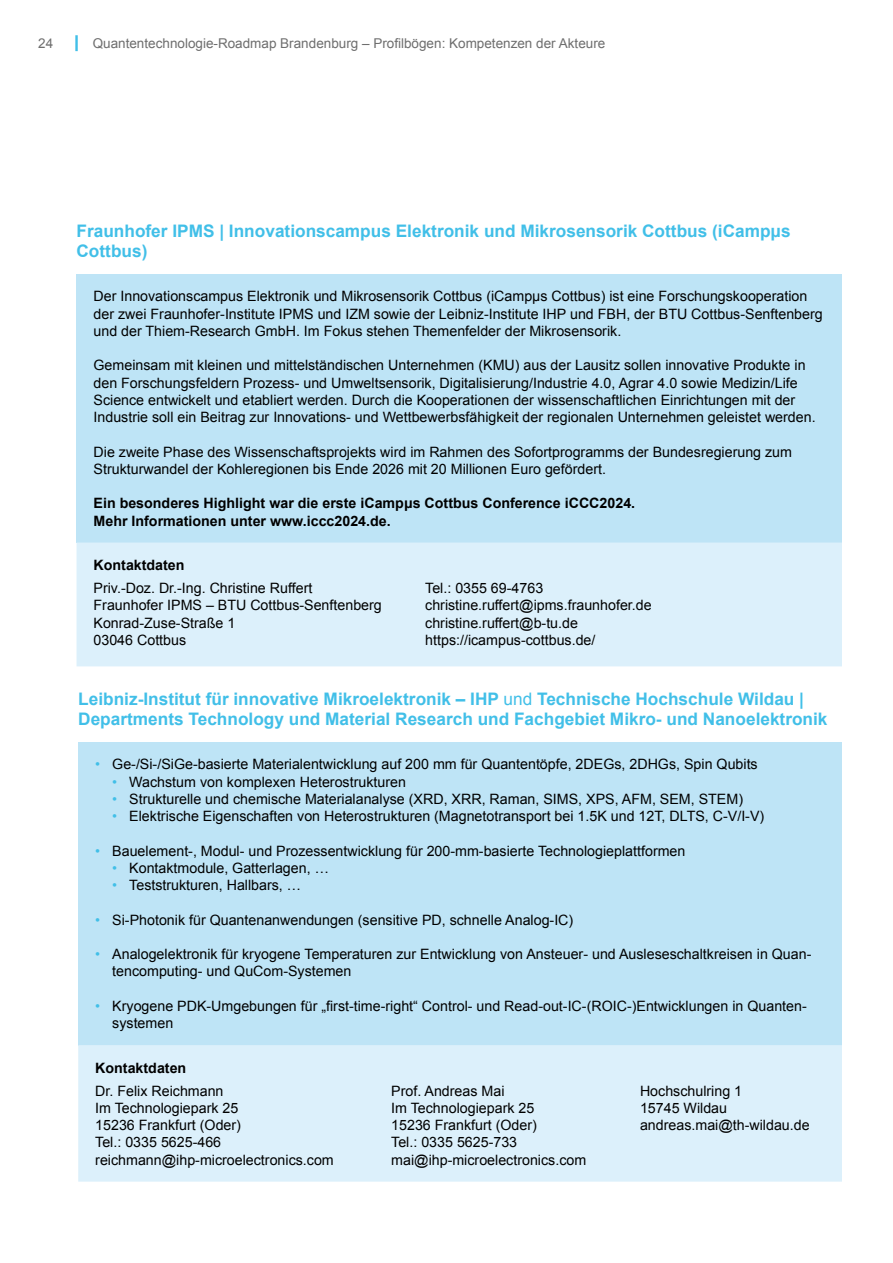
<style>
.page{position:relative;width:893px;height:1263px;background:#fff}
.page>*{position:absolute;margin:0;border:0;box-sizing:border-box;transform-origin:0 0}
.t1{font:700 17.25px/19.5px "Arial";color:#41bfe8}
.t2{font:14.25px/17.2px "Arial";color:#000}
.t3{font:700 14.25px/17.2px "Arial";color:#000}
.t4{font:13.5px "Arial";color:#6e6e6e}
.s1{font-weight:400}
.s2{color:#41bfe8}
</style>
<div class="page">
<hr style="left:75px;top:35px;width:3px;height:16px;background:#41bfe8">
<div style="left:77px;top:274px;width:765px;height:268px;background:#bee4f6"></div>
<div style="left:77px;top:542px;width:765px;height:124px;background:#dcf0fb"></div>
<div style="left:78px;top:742px;width:764px;height:303px;background:#bee4f6"></div>
<div style="left:78px;top:1045px;width:764px;height:137px;background:#dcf0fb"></div>
<p class="t4" style="left:38px;top:35px;width:17px">24</p>
<p class="t4" style="left:93px;top:35px;width:514px">Quantentechnologie-Roadmap Brandenburg – Profilbögen: Kompetenzen der Akteure</p>
<p class="t1" style="left:77px;top:222px;width:716px">Fraunhofer IPMS | Innovationscampus Elektronik und Mikrosensorik Cottbus (iCampμs<br>Cottbus)</p>
<p class="t2" style="left:94px;top:288px;width:731px">Der Innovationscampus Elektronik und Mikrosensorik Cottbus (iCampµs Cottbus) ist eine Forschungskooperation der zwei Fraunhofer-Institute IPMS und IZM sowie der Leibniz-Institute IHP und FBH, der BTU Cottbus-Senftenberg und der Thiem-Research GmbH. Im Fokus stehen Themenfelder der Mikrosensorik.</p>
<p class="t2" style="left:94px;top:357px;width:724px">Gemeinsam mit kleinen und mittelständischen Unternehmen (KMU) aus der Lausitz sollen innovative Produkte in den Forschungsfeldern Prozess- und Umweltsensorik, Digitalisierung/Industrie 4.0, Agrar 4.0 sowie Medizin/Life Science entwickelt und etabliert werden. Durch die Kooperationen der wissenschaftlichen Einrichtungen mit der Industrie soll ein Beitrag zur Innovations- und Wettbewerbsfähigkeit der regionalen Unternehmen geleistet werden.</p>
<p class="t2" style="left:94px;top:443px;width:700px">Die zweite Phase des Wissenschaftsprojekts wird im Rahmen des Sofortprogramms der Bundesregierung zum<br>Strukturwandel der Kohleregionen bis Ende 2026 mit 20 Millionen Euro gefördert.</p>
<p class="t3" style="left:94px;top:495px;width:543px">Ein besonderes Highlight war die erste iCampμs Cottbus Conference iCCC2024.<br>Mehr Informationen unter www.iccc2024.de.</p>
<p class="t3" style="left:94px;top:557px;width:93px">Kontaktdaten</p>
<p class="t2" style="left:94px;top:580px;width:290px">Priv.-Doz. Dr.-Ing. Christine Ruffert<br>Fraunhofer IPMS – BTU Cottbus-Senftenberg<br>Konrad-Zuse-Straße 1<br>03046 Cottbus</p>
<p class="t2" style="left:425px;top:580px;width:228px">Tel.: 0355 69-4763 christine.ruffert@ipms.fraunhofer.de christine.ruffert@b-tu.de https://icampus-cottbus.de/</p>
<p class="t1" style="left:78px;top:690px;width:751px">Leibniz-Institut für innovative Mikroelektronik – IHP <span class="s1">und</span> Technische Hochschule Wildau |<br>Departments Technology und Material Research und Fachgebiet Mikro- und Nanoelektronik</p>
<p class="t2" style="left:95px;top:756px;width:664px"><span class="s2">•</span> Ge-/Si-/SiGe-basierte Materialentwicklung auf 200 mm für Quantentöpfe, 2DEGs, 2DHGs, Spin Qubits</p>
<p class="t2" style="left:112px;top:773px;width:295px"><span class="s2">•</span> Wachstum von komplexen Heterostrukturen</p>
<p class="t2" style="left:112px;top:790px;width:632px"><span class="s2">•</span> Strukturelle und chemische Materialanalyse (XRD, XRR, Raman, SIMS, XPS, AFM, SEM, STEM)</p>
<p class="t2" style="left:112px;top:808px;width:653px"><span class="s2">•</span> Elektrische Eigenschaften von Heterostrukturen (Magnetotransport bei 1.5K und 12T, DLTS, C-V/I-V)</p>
<p class="t2" style="left:95px;top:842px;width:592px"><span class="s2">•</span> Bauelement-, Modul- und Prozessentwicklung für 200-mm-basierte Technologieplattformen</p>
<p class="t2" style="left:112px;top:859px;width:218px"><span class="s2">•</span> Kontaktmodule, Gatterlagen, …</p>
<p class="t2" style="left:112px;top:877px;width:190px"><span class="s2">•</span> Teststrukturen, Hallbars, …</p>
<p class="t2" style="left:95px;top:911px;width:480px"><span class="s2">•</span> Si-Photonik für Quantenanwendungen (sensitive PD, schnelle Analog-IC)</p>
<p class="t2" style="left:112px;top:946px;width:701px;text-indent:-17px"><span class="s2">•</span> Analogelektronik für kryogene Temperaturen zur Entwicklung von Ansteuer- und Ausleseschaltkreisen in Quan&shy;tencomputing- und QuCom-Systemen</p>
<p class="t2" style="left:112px;top:997px;width:696px;text-indent:-17px"><span class="s2">•</span> Kryogene PDK-Umgebungen für „first-time-right“ Control- und Read-out-IC-(ROIC-)Entwicklungen in Quanten&shy;systemen</p>
<p class="t3" style="left:95px;top:1059px;width:93px">Kontaktdaten</p>
<p class="t2" style="left:95px;top:1082px;width:240px">Dr. Felix Reichmann<br>Im Technologiepark 25<br>15236 Frankfurt (Oder)<br>Tel.: 0335 5625-466 reichmann@ihp-microelectronics.com</p>
<p class="t2" style="left:391px;top:1082px;width:196px">Prof. Andreas Mai<br>Im Technologiepark 25<br>15236 Frankfurt (Oder)<br>Tel.: 0335 5625-733 mai@ihp-microelectronics.com</p>
<p class="t2" style="left:640px;top:1082px;width:171px">Hochschulring 1<br>15745 Wildau andreas.mai@th-wildau.de</p>
</div>
